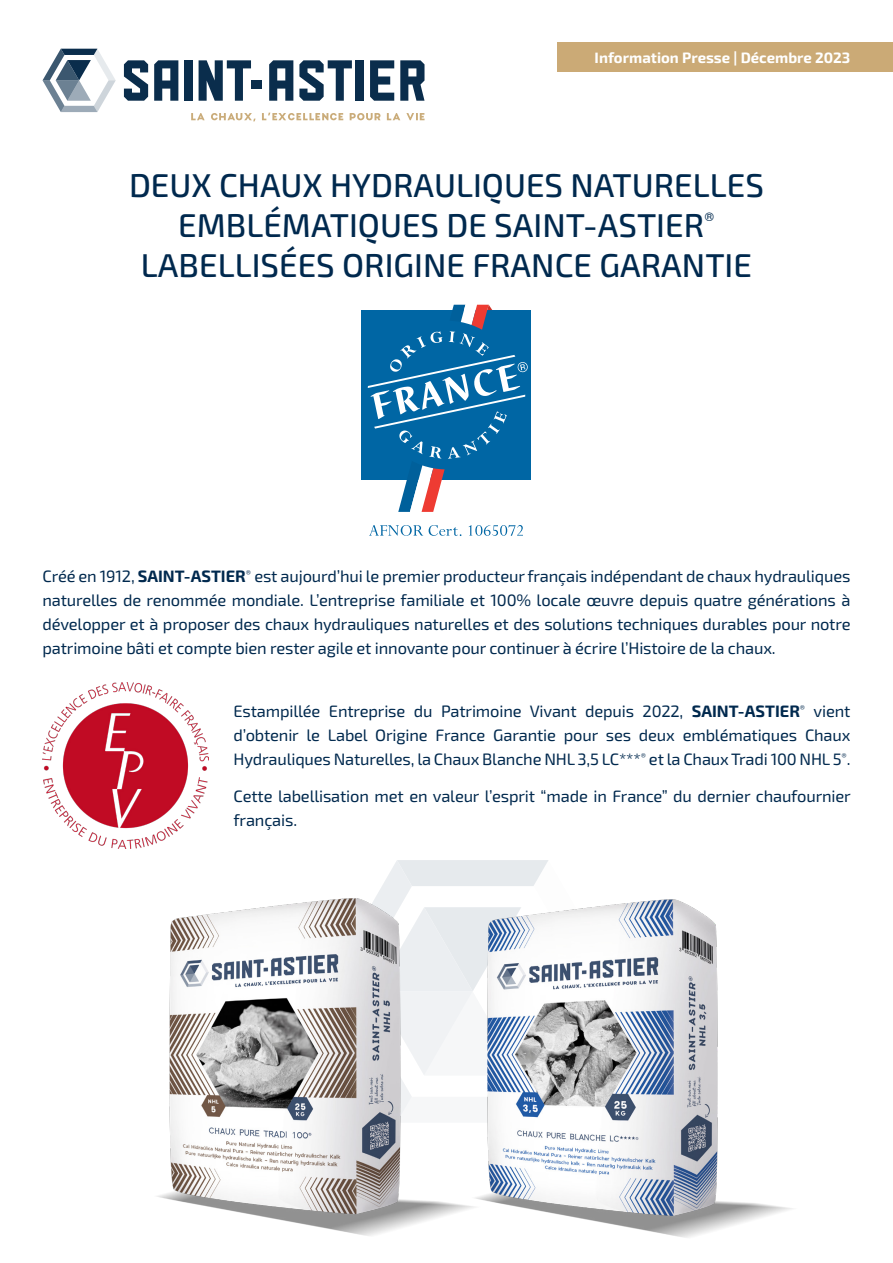
<style>
.page{position:relative;width:893px;height:1263px;background:#fff}
.page>*{position:absolute;margin:0;border:0;box-sizing:border-box;transform-origin:0 0}
.t1{font:500 33px/39.6px "Exo 2";color:#00294e;text-align:center}
.t2{font:16.5px/24px "Exo 2";letter-spacing:-.01em;color:#00294e;text-align:justify}
.t3{font:700 15px "Exo 2";color:#fff}
.s1{font-weight:700}
</style>
<div class="page">
<svg style="left:378px;top:860px;width:170px;height:34px"></svg>
<svg style="left:199px;top:60px;width:52px;height:41px"></svg>
<svg style="left:269px;top:60px;width:24px;height:41px"></svg>
<svg style="left:299px;top:60px;width:53px;height:41px"></svg>
<svg style="left:124px;top:60px;width:24px;height:41px"></svg>
<div style="left:356px;top:60px;width:8px;height:41px;background:#0a2d4c"></div>
<div style="left:184px;top:60px;width:9px;height:41px;background:#0a2d4c"></div>
<svg style="left:370px;top:60px;width:24px;height:41px"></svg>
<svg style="left:400px;top:60px;width:24px;height:41px"></svg>
<svg style="left:154px;top:60px;width:24px;height:41px"></svg>
<div style="left:251px;top:81px;width:10px;height:8px;background:#0a2d4c"></div>
<svg style="left:43px;top:49px;width:73px;height:63px"></svg>
<svg style="left:191px;top:113px;width:14px;height:7px"></svg>
<svg style="left:211px;top:113px;width:45px;height:8px"></svg>
<svg style="left:262px;top:113px;width:81px;height:7px"></svg>
<svg style="left:350px;top:113px;width:30px;height:7px"></svg>
<svg style="left:387px;top:113px;width:13px;height:7px"></svg>
<svg style="left:406px;top:113px;width:19px;height:7px"></svg>
<div style="left:557px;top:43px;width:336px;height:29px;background:#cbaa76"></div>
<img style="left:501px;top:899px;width:292px;height:339px">
<img style="left:157px;top:894px;width:344px;height:342px">
<img style="left:43px;top:682px;width:165px;height:167px">
<div style="left:361px;top:310px;width:170px;height:170px;background:#0066a4"></div>
<svg style="left:368px;top:305px;width:160px;height:207px"></svg>
<svg style="left:369px;top:525px;width:54px;height:11px"></svg>
<svg style="left:429px;top:525px;width:32px;height:11px"></svg>
<svg style="left:469px;top:525px;width:54px;height:11px"></svg>
<p class="t3" style="left:595px;top:48px;width:257px">Information Presse | Décembre 2023</p>
<p class="t1" style="left:129px;top:167px;width:636px">DEUX CHAUX HYDRAULIQUES NATURELLES<br>EMBLÉMATIQUES DE SAINT-ASTIER<sup>®<br></sup>LABELLISÉES ORIGINE FRANCE GARANTIE</p>
<p class="t2" style="left:43px;top:564px;width:809px">Créé en 1912, <span class="s1">SAINT-ASTIER</span><sup>®</sup> est aujourd’hui le premier producteur français indépendant de chaux hydrauliques naturelles de renommée mondiale. L’entreprise familiale et 100% locale œuvre depuis quatre générations à développer et à proposer des chaux hydrauliques naturelles et des solutions techniques durables pour notre patrimoine bâti et compte bien rester agile et innovante pour continuer à écrire l’Histoire de la chaux.</p>
<p class="t2" style="left:234px;top:700px;width:618px">Estampillée Entreprise du Patrimoine Vivant depuis 2022, <span class="s1">SAINT-ASTIER</span><sup>®</sup> vient d’obtenir le Label Origine France Garantie pour ses deux emblématiques Chaux Hydrauliques Naturelles, la Chaux Blanche NHL 3,5 LC***<sup>®</sup> et la Chaux Tradi 100 NHL 5<sup>®</sup>.</p>
<p class="t2" style="left:234px;top:784px;width:619px">Cette labellisation met en valeur l’esprit “made in France” du dernier chaufournier français.</p>
</div>
